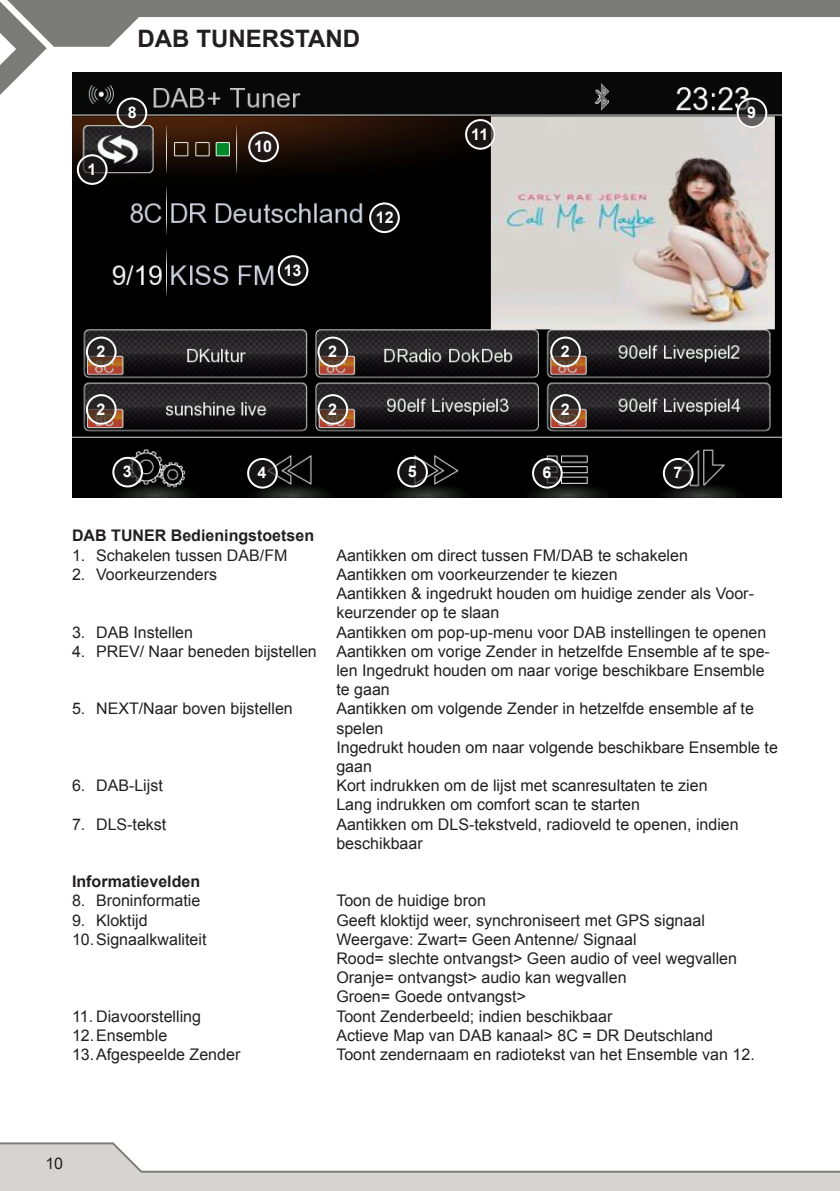
<style>
.page{position:relative;width:840px;height:1191px;background:#fff}
.page>*{position:absolute;margin:0;border:0;box-sizing:border-box;transform-origin:0 0}
.t1{font:700 24px "Arial";color:#231f20}
.t2{font:16px/19.2px "Arial";color:#231f20}
.t3{font:700 16px "Arial";color:#231f20}
.t4{font:700 16px "Arial";color:#fff}
</style>
<div class="page">
<div style="left:0;top:1173px;width:839px;height:18px;background:#d6d3d2"></div>
<svg style="left:0;top:1142px;width:839px;height:31px"></svg>
<svg style="left:0;top:0;width:839px;height:118px"></svg>
<img style="left:72px;top:72px;width:708px;height:425px">
<svg style="left:78px;top:155px;width:28px;height:29px"></svg>
<div style="left:77px;top:154px;width:30px;height:31px;border:2px solid #fff;border-radius:50%"></div>
<svg style="left:370px;top:203px;width:28px;height:29px"></svg>
<div style="left:369px;top:202px;width:30px;height:31px;border:2px solid #fff;border-radius:50%"></div>
<svg style="left:113px;top:458px;width:29px;height:28px"></svg>
<div style="left:112px;top:457px;width:31px;height:30px;border:2px solid #fff;border-radius:50%"></div>
<svg style="left:278px;top:256px;width:29px;height:29px"></svg>
<div style="left:277px;top:255px;width:31px;height:31px;border:2px solid #fff;border-radius:50%"></div>
<svg style="left:551px;top:337px;width:28px;height:29px"></svg>
<div style="left:550px;top:336px;width:30px;height:31px;border:2px solid #fff;border-radius:50%"></div>
<svg style="left:248px;top:459px;width:28px;height:28px"></svg>
<div style="left:247px;top:458px;width:30px;height:30px;border:2px solid #fff;border-radius:50%"></div>
<svg style="left:318px;top:337px;width:29px;height:29px"></svg>
<div style="left:317px;top:336px;width:31px;height:31px;border:2px solid #fff;border-radius:50%"></div>
<svg style="left:87px;top:337px;width:28px;height:29px"></svg>
<div style="left:86px;top:336px;width:30px;height:31px;border:2px solid #fff;border-radius:50%"></div>
<svg style="left:551px;top:395px;width:28px;height:29px"></svg>
<div style="left:550px;top:394px;width:30px;height:31px;border:2px solid #fff;border-radius:50%"></div>
<svg style="left:318px;top:395px;width:29px;height:29px"></svg>
<div style="left:317px;top:394px;width:31px;height:31px;border:2px solid #fff;border-radius:50%"></div>
<svg style="left:87px;top:395px;width:28px;height:29px"></svg>
<div style="left:86px;top:394px;width:30px;height:31px;border:2px solid #fff;border-radius:50%"></div>
<svg style="left:398px;top:458px;width:28px;height:28px"></svg>
<div style="left:397px;top:457px;width:30px;height:30px;border:2px solid #fff;border-radius:50%"></div>
<svg style="left:532px;top:459px;width:29px;height:28px"></svg>
<div style="left:531px;top:458px;width:31px;height:30px;border:2px solid #fff;border-radius:50%"></div>
<svg style="left:663px;top:459px;width:29px;height:28px"></svg>
<div style="left:662px;top:458px;width:31px;height:30px;border:2px solid #fff;border-radius:50%"></div>
<svg style="left:737px;top:99px;width:28px;height:28px"></svg>
<div style="left:736px;top:98px;width:30px;height:30px;border:2px solid #fff;border-radius:50%"></div>
<svg style="left:117px;top:99px;width:29px;height:28px"></svg>
<div style="left:116px;top:98px;width:31px;height:30px;border:2px solid #fff;border-radius:50%"></div>
<svg style="left:466px;top:120px;width:28px;height:29px"></svg>
<div style="left:465px;top:119px;width:30px;height:31px;border:2px solid #fff;border-radius:50%"></div>
<svg style="left:249px;top:133px;width:29px;height:28px"></svg>
<div style="left:248px;top:132px;width:31px;height:30px;border:2px solid #fff;border-radius:50%"></div>
<p class="t1" style="left:137px;top:22px;width:224px">DAB TUNERSTAND</p>
<p class="t4" style="left:87px;top:158px;width:10px">1</p>
<p class="t4" style="left:128px;top:102px;width:10px">8</p>
<p class="t4" style="left:746px;top:102px;width:10px">9</p>
<p class="t4" style="left:471px;top:123px;width:18px">11</p>
<p class="t4" style="left:254px;top:136px;width:19px">10</p>
<p class="t4" style="left:283px;top:259px;width:19px">13</p>
<p class="t4" style="left:376px;top:207px;width:19px">12</p>
<p class="t4" style="left:96px;top:341px;width:10px">2</p>
<p class="t4" style="left:328px;top:341px;width:10px">2</p>
<p class="t4" style="left:560px;top:341px;width:10px">2</p>
<p class="t4" style="left:96px;top:398px;width:10px">2</p>
<p class="t4" style="left:328px;top:398px;width:10px">2</p>
<p class="t4" style="left:560px;top:398px;width:10px">2</p>
<p class="t4" style="left:123px;top:461px;width:10px">3</p>
<p class="t4" style="left:257px;top:462px;width:10px">4</p>
<p class="t4" style="left:407px;top:461px;width:10px">5</p>
<p class="t4" style="left:542px;top:462px;width:10px">6</p>
<p class="t4" style="left:673px;top:462px;width:10px">7</p>
<p class="t3" style="left:72px;top:525px;width:243px">DAB TUNER Bedieningstoetsen</p>
<p class="t2" style="left:72px;top:545px;width:217px">1. Schakelen tussen DAB/FM</p>
<p class="t2" style="left:336px;top:545px;width:353px">Aantikken om direct tussen FM/DAB te schakelen</p>
<p class="t2" style="left:72px;top:565px;width:146px">2. Voorkeurzenders</p>
<p class="t2" style="left:336px;top:565px;width:283px">Aantikken om voorkeurzender te kiezen</p>
<p class="t2" style="left:336px;top:584px;width:419px">Aantikken &amp; ingedrukt houden om huidige zender als Voor&shy;keurzender op te slaan</p>
<p class="t2" style="left:72px;top:622px;width:122px">3. DAB Instellen</p>
<p class="t2" style="left:336px;top:622px;width:431px">Aantikken om pop-up-menu voor DAB instellingen te openen</p>
<p class="t2" style="left:336px;top:641px;width:435px;text-indent:-264px">4. PREV/ Naar beneden bijstellen Aantikken om vorige Zender in hetzelfde Ensemble af te spe&shy;len Ingedrukt houden om naar vorige beschikbare Ensemble te gaan</p>
<p class="t2" style="left:72px;top:699px;width:222px">5. NEXT/Naar boven bijstellen</p>
<p class="t2" style="left:336px;top:699px;width:419px">Aantikken om volgende Zender in hetzelfde ensemble af te spelen</p>
<p class="t2" style="left:336px;top:737px;width:443px">Ingedrukt houden om naar volgende beschikbare Ensemble te gaan</p>
<p class="t2" style="left:72px;top:776px;width:92px">6. DAB-Lijst</p>
<p class="t2" style="left:336px;top:776px;width:372px">Kort indrukken om de lijst met scanresultaten te zien<br>Lang indrukken om comfort scan te starten</p>
<p class="t2" style="left:72px;top:814px;width:96px">7. DLS-tekst</p>
<p class="t2" style="left:336px;top:814px;width:403px">Aantikken om DLS-tekstveld, radioveld te openen, indien beschikbaar</p>
<p class="t3" style="left:72px;top:871px;width:130px">Informatievelden</p>
<p class="t2" style="left:72px;top:891px;width:130px">8. Broninformatie</p>
<p class="t2" style="left:336px;top:891px;width:151px">Toon de huidige bron</p>
<p class="t2" style="left:72px;top:910px;width:77px">9. Kloktijd</p>
<p class="t2" style="left:336px;top:910px;width:370px">Geeft kloktijd weer, synchroniseert met GPS signaal</p>
<p class="t2" style="left:72px;top:929px;width:136px">10.Signaalkwaliteit</p>
<p class="t2" style="left:336px;top:929px;width:301px">Weergave: Zwart= Geen Antenne/ Signaal</p>
<p class="t2" style="left:336px;top:949px;width:402px">Rood= slechte ontvangst&gt; Geen audio of veel wegvallen</p>
<p class="t2" style="left:336px;top:968px;width:291px">Oranje= ontvangst&gt; audio kan wegvallen</p>
<p class="t2" style="left:336px;top:987px;width:191px">Groen= Goede ontvangst&gt;</p>
<p class="t2" style="left:72px;top:1006px;width:130px">11. Diavoorstelling</p>
<p class="t2" style="left:336px;top:1006px;width:277px">Toont Zenderbeeld; indien beschikbaar</p>
<p class="t2" style="left:72px;top:1025px;width:97px">12.Ensemble</p>
<p class="t2" style="left:336px;top:1025px;width:378px">Actieve Map van DAB kanaal&gt; 8C = DR Deutschland</p>
<p class="t2" style="left:72px;top:1045px;width:170px">13.Afgespeelde Zender</p>
<p class="t2" style="left:336px;top:1045px;width:419px">Toont zendernaam en radiotekst van het Ensemble van 12.</p>
<p class="t2" style="left:45px;top:1154px;width:19px">10</p>
</div>
